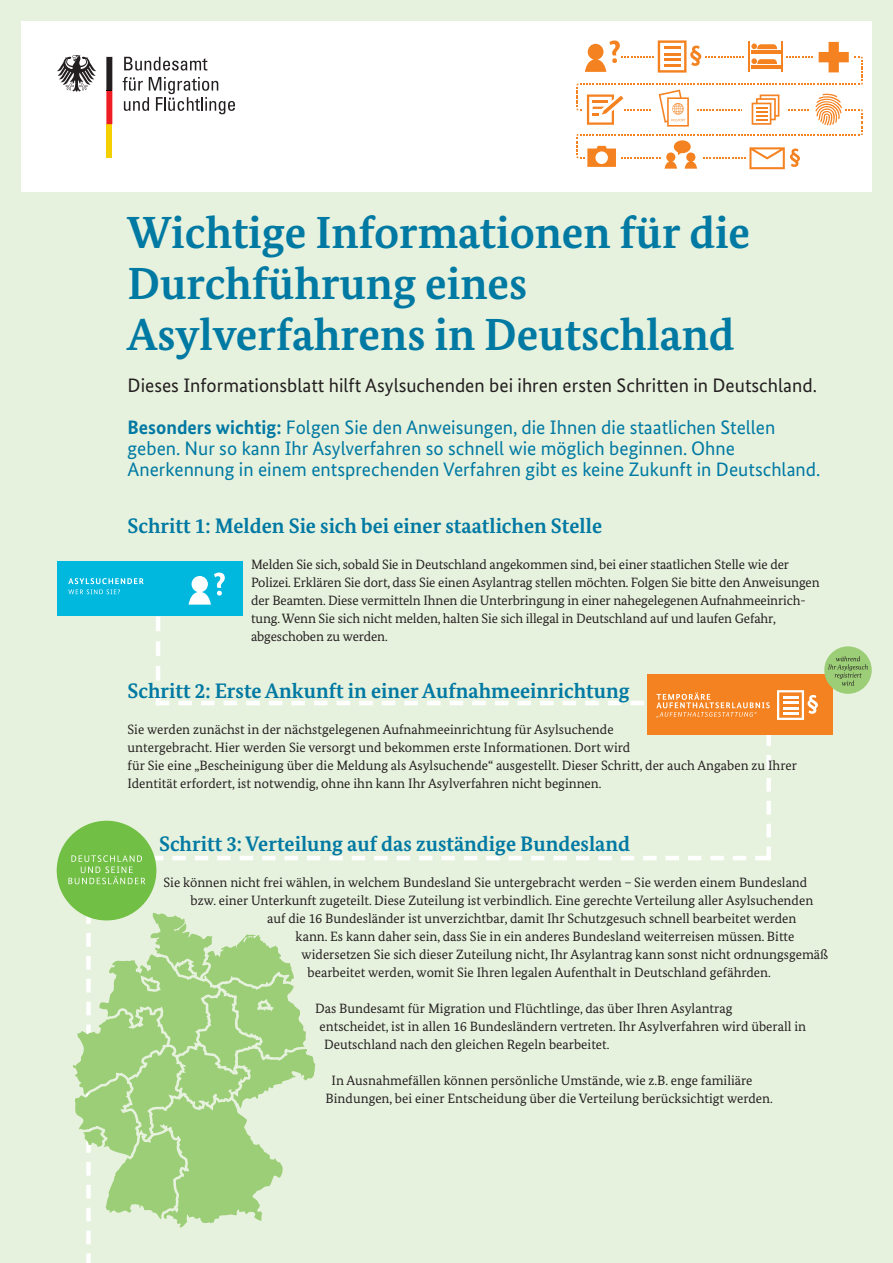
<style>
.page{position:relative;width:893px;height:1263px;background:#e7f2de}
.page>*{position:absolute;margin:0;border:0;box-sizing:border-box;transform-origin:0 0}
.t1{font:700 45px/51px "Bundes Serif";color:#0079a3}
.t2{font:700 21px "Bundes Serif";color:#0079a3}
.t3{font:19.5px/21px "Bundes Sans";color:#0079a3}
.t4{font:19.5px "Bundes Sans";color:#231f20}
.t5{font:13.5px/18px "Bundes Serif";color:#231f20}
.s1{font-weight:700}
</style>
<div class="page">
<div style="left:21px;top:21px;width:851px;height:170px;background:#fff"></div>
<div style="left:647px;top:674px;width:185px;height:61px;background:#f58220"></div>
<svg style="left:156px;top:617px;width:614px;height:101px"></svg>
<svg style="left:777px;top:690px;width:41px;height:30px"></svg>
<div style="left:824px;top:646px;width:48px;height:48px;background:#9cce77;border-radius:50%"></div>
<svg style="left:828px;top:656px;width:40px;height:30px"></svg>
<div style="left:57px;top:561px;width:185px;height:54px;background:#00b8de"></div>
<svg style="left:68px;top:578px;width:76px;height:16px"></svg>
<svg style="left:189px;top:572px;width:36px;height:33px"></svg>
<svg style="left:57px;top:55px;width:178px;height:103px"></svg>
<div style="left:57px;top:821px;width:99px;height:99px;background:#71bf44;border-radius:50%"></div>
<svg style="left:68px;top:735px;width:703px;height:528px"></svg>
<svg style="left:576px;top:40px;width:287px;height:129px"></svg>
<p class="t1" style="left:128px;top:206px;width:624px">Wichtige Informationen für die<br>Durchführung eines<br>Asylverfahrens in Deutschland</p>
<p class="t4" style="left:128px;top:373px;width:691px">Dieses Informationsblatt hilft Asylsuchenden bei ihren ersten Schritten in Deutschland.</p>
<p class="t3" style="left:128px;top:416px;width:694px"><span class="s1">Besonders wichtig:</span> Folgen Sie den Anweisungen, die Ihnen die staatlichen Stellen geben. Nur so kann Ihr Asylverfahren so schnell wie möglich beginnen. Ohne<br>Anerkennung in einem entsprechenden Verfahren gibt es keine Zukunft in Deutschland.</p>
<p class="t2" style="left:128px;top:512px;width:476px">Schritt 1: Melden Sie sich bei einer staatlichen Stelle</p>
<p class="t5" style="left:251px;top:555px;width:570px">Melden Sie sich, sobald Sie in Deutschland angekommen sind, bei einer staatlichen Stelle wie der Polizei. Erklären Sie dort, dass Sie einen Asylantrag stellen möchten. Folgen Sie bitte den Anweisungen der Beamten. Diese vermitteln Ihnen die Unterbringung in einer nahegelegenen Aufnahmeeinrich&shy;tung. Wenn Sie sich nicht melden, halten Sie sich illegal in Deutschland auf und laufen Gefahr, abgeschoben zu werden.</p>
<p class="t2" style="left:128px;top:677px;width:503px">Schritt 2: Erste Ankunft in einer Aufnahmeeinrichtung</p>
<p class="t5" style="left:128px;top:720px;width:671px">Sie werden zunächst in der nächstgelegenen Aufnahmeeinrichtung für Asylsuchende<br>untergebracht. Hier werden Sie versorgt und bekommen erste Informationen. Dort wird<br>für Sie eine „Bescheinigung über die Meldung als Asylsuchende“ ausgestellt. Dieser Schritt, der auch Angaben zu Ihrer Identität erfordert, ist notwendig, ohne ihn kann Ihr Asylverfahren nicht beginnen.</p>
<p class="t2" style="left:159px;top:830px;width:473px">Schritt 3: Verteilung auf das zuständige Bundesland</p>
<p class="t5" style="left:164px;top:873px;width:645px">Sie können nicht frei wählen, in welchem Bundesland Sie untergebracht werden – Sie werden einem Bundesland</p>
<p class="t5" style="left:191px;top:891px;width:624px">bzw. einer Unterkunft zugeteilt. Diese Zuteilung ist verbindlich. Eine gerechte Verteilung aller Asylsuchenden</p>
<p class="t5" style="left:267px;top:909px;width:531px">auf die 16 Bundesländer ist unverzichtbar, damit Ihr Schutzgesuch schnell bearbeitet werden</p>
<p class="t5" style="left:296px;top:927px;width:500px">kann. Es kann daher sein, dass Sie in ein anderes Bundesland weiterreisen müssen. Bitte</p>
<p class="t5" style="left:302px;top:945px;width:528px">widersetzen Sie sich dieser Zuteilung nicht, Ihr Asylantrag kann sonst nicht ordnungsgemäß</p>
<p class="t5" style="left:308px;top:963px;width:465px">bearbeitet werden, womit Sie Ihren legalen Aufenthalt in Deutschland gefährden.</p>
<p class="t5" style="left:315px;top:999px;width:419px">Das Bundesamt für Migration und Flüchtlinge, das über Ihren Asylantrag</p>
<p class="t5" style="left:320px;top:1017px;width:488px">entscheidet, ist in allen 16 Bundesländern vertreten. Ihr Asylverfahren wird überall in</p>
<p class="t5" style="left:324px;top:1035px;width:287px">Deutschland nach den gleichen Regeln bearbeitet.</p>
<p class="t5" style="left:326px;top:1071px;width:449px;text-indent:6px">In Ausnahmefällen können persönliche Umstände, wie z.B. enge familiäre<br>Bindungen, bei einer Entscheidung über die Verteilung berücksichtigt werden.</p>
</div>
